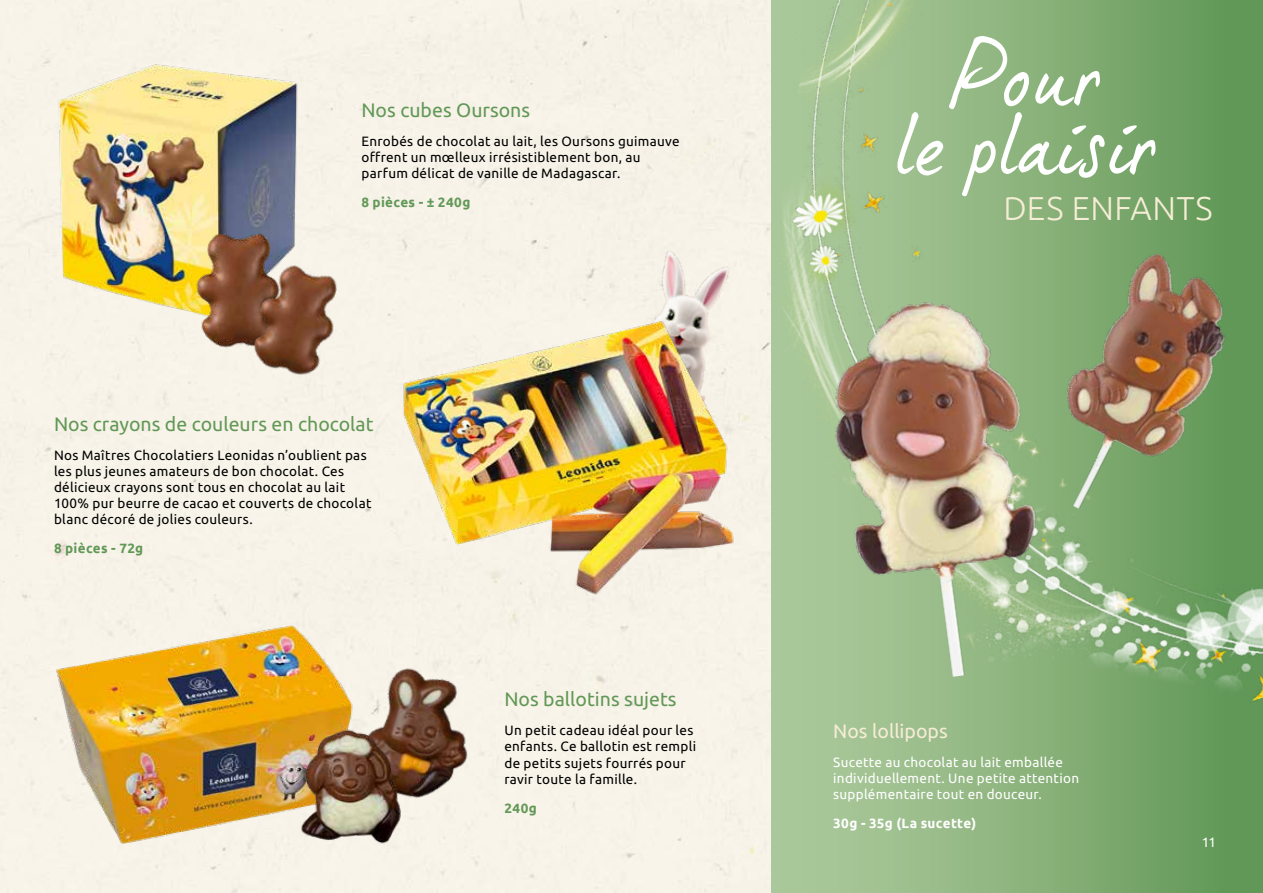
<style>
.page{position:relative;width:1263px;height:893px;background:#fff}
.page>*{position:absolute;margin:0;border:0;box-sizing:border-box;transform-origin:0 0}
.t1{font:82.5px/69px "Leonidas Script TB";color:#fff;text-align:center}
.t2{font:300 33.3px "Ubuntu";letter-spacing:.01em;color:#f6edd6}
.t3{font:19.5px "Ubuntu";color:#629857}
.t4{font:19.5px "Ubuntu";color:#f6edd6}
.t5{font:13.5px/16.2px "Ubuntu";letter-spacing:.02em;color:#000}
.t6{font:13.5px/16.2px "Ubuntu";letter-spacing:.02em;color:#fff}
.t7{font:700 13.5px "Ubuntu";letter-spacing:.025em;color:#629857}
.t8{font:700 13.5px "Ubuntu";letter-spacing:.02em;color:#fff}
</style>
<div class="page">
<img style="left:627px;top:0;width:636px;height:893px">
<img style="left:39px;top:611px;width:322px;height:248px">
<img style="left:608px;top:12px;width:655px;height:823px">
<img style="left:791px;top:250px;width:285px;height:441px">
<img style="left:1001px;top:210px;width:262px;height:334px">
<img style="left:39px;top:32px;width:293px;height:319px">
<img style="left:165px;top:218px;width:146px;height:145px">
<img style="left:212px;top:237px;width:168px;height:169px">
<img style="left:326px;top:646px;width:178px;height:178px">
<img style="left:285px;top:722px;width:130px;height:130px">
<img style="left:671px;top:106px;width:231px;height:245px">
<img style="left:601px;top:241px;width:141px;height:65px">
<img style="left:380px;top:306px;width:370px;height:318px">
<h3 class="t3" style="left:361px;top:98px;width:170px">Nos cubes Oursons</h3>
<p class="t5" style="left:361px;top:133px;width:320px">Enrobés de chocolat au lait, les Oursons guimauve offrent un mœlleux irrésistiblement bon, au parfum délicat de vanille de Madagascar.</p>
<p class="t7" style="left:361px;top:194px;width:110px">8 pièces - ± 240g</p>
<h3 class="t3" style="left:54px;top:412px;width:321px">Nos crayons de couleurs en chocolat</h3>
<p class="t5" style="left:54px;top:446px;width:319px">Nos Maîtres Chocolatiers Leonidas n’oublient pas les plus jeunes amateurs de bon chocolat. Ces délicieux crayons sont tous en chocolat au lait 100% pur beurre de cacao et couverts de chocolat blanc décoré de jolies couleurs.</p>
<p class="t7" style="left:54px;top:540px;width:91px">8 pièces - 72g</p>
<h3 class="t3" style="left:504px;top:687px;width:174px">Nos ballotins sujets</h3>
<p class="t5" style="left:504px;top:722px;width:193px">Un petit cadeau idéal pour les enfants. Ce ballotin est rempli de petits sujets fourrés pour ravir toute la famille.</p>
<p class="t7" style="left:504px;top:800px;width:34px">240g</p>
<h1 class="t1" style="left:895px;top:40px;width:265px">Pour<br>le plaisir</h1>
<h2 class="t2" style="left:1003px;top:188px;width:211px">DES ENFANTS</h2>
<h3 class="t4" style="left:833px;top:719px;width:116px">Nos lollipops</h3>
<p class="t6" style="left:833px;top:753px;width:247px">Sucette au chocolat au lait emballée individuellement. Une petite attention supplémentaire tout en douceur.</p>
<p class="t8" style="left:833px;top:815px;width:144px">30g - 35g (La sucette)</p>
<p class="t6" style="left:1202px;top:834px;width:16px">11</p>
</div>
